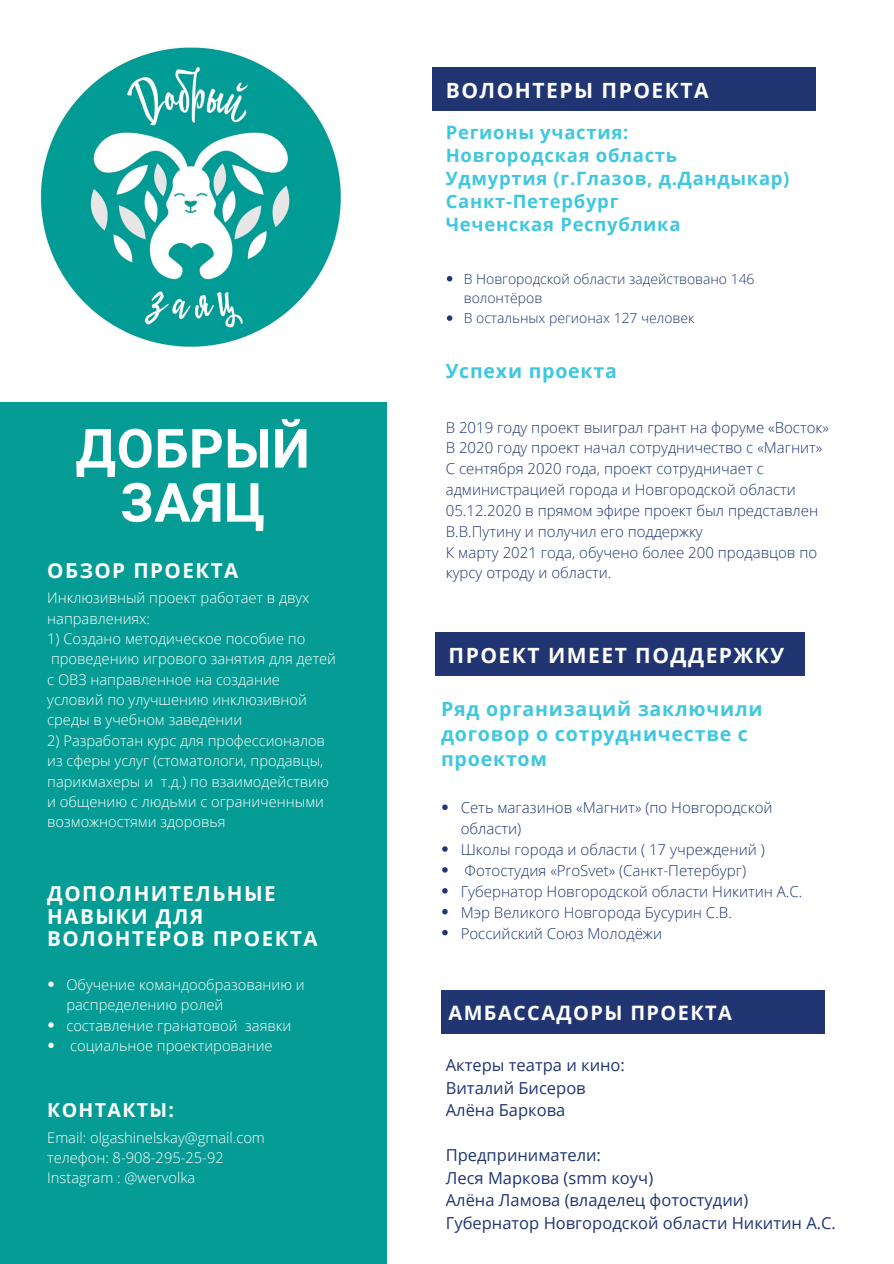
<style>
.page{position:relative;width:894px;height:1264px;background:#fff}
.page>*{position:absolute;margin:0;border:0;box-sizing:border-box;transform-origin:0 0}
.t1{font:700 54px/54px "Roboto";letter-spacing:.01em;color:#fff;text-align:center}
.t2{font:700 21px "Open Sans";letter-spacing:.07em;color:#fff}
.t3{font:700 20.55px/22.5px "Open Sans";letter-spacing:.07em;color:#fff}
.t4{font:700 19.95px "Open Sans";letter-spacing:.07em;color:#fff}
.t5{font:700 19.65px/25.3px "Open Sans";letter-spacing:.04em;color:#3fc7df}
.t6{font:700 19.5px "Open Sans";letter-spacing:.04em;color:#3fc7df}
.t7{font:700 19.5px "Open Sans";letter-spacing:.07em;color:#fff}
.t8{font:700 18.45px "Open Sans";letter-spacing:.04em;color:#3fc7df}
.t9{font:16.5px "Open Sans";color:#203572}
.t10{font:300 15px/20.9px "Open Sans";color:#203572}
.t11{font:300 14.7px/20.4px "Open Sans";color:#fff}
.t12{font:300 13.95px/19.6px "Open Sans";color:#203572}
</style>
<div class="page">
<div style="left:0;top:388px;width:386px;height:875px;background:#059c96"></div>
<img style="left:0;top:47px;width:386px;height:354px">
<div style="left:432px;top:67px;width:383px;height:44px;background:#203572"></div>
<div style="left:435px;top:632px;width:369px;height:44px;background:#203572"></div>
<div style="left:441px;top:989px;width:383px;height:44px;background:#203572"></div>
<svg style="left:48px;top:981px;width:6px;height:5px"></svg>
<svg style="left:48px;top:1022px;width:6px;height:5px"></svg>
<svg style="left:48px;top:1042px;width:6px;height:6px"></svg>
<svg style="left:447px;top:276px;width:5px;height:5px"></svg>
<svg style="left:447px;top:315px;width:5px;height:6px"></svg>
<svg style="left:442px;top:804px;width:5px;height:6px"></svg>
<svg style="left:442px;top:846px;width:5px;height:5px"></svg>
<svg style="left:442px;top:867px;width:5px;height:5px"></svg>
<svg style="left:442px;top:888px;width:5px;height:5px"></svg>
<svg style="left:442px;top:909px;width:5px;height:5px"></svg>
<svg style="left:442px;top:929px;width:5px;height:6px"></svg>
<p class="t1" style="left:76px;top:422px;width:236px">ДОБРЫЙ<br>ЗАЯЦ</p>
<p class="t3" style="left:47px;top:558px;width:192px">ОБЗОР ПРОЕКТА</p>
<p class="t11" style="left:47px;top:587px;width:264px">Инклюзивный проект работает в двух направлениях:</p>
<p class="t11" style="left:47px;top:628px;width:290px">1) Создано методическое пособие по проведению игрового занятия для детей с ОВЗ направленное на создание условий по улучшению инклюзивной среды в учебном заведении</p>
<p class="t11" style="left:47px;top:730px;width:283px">2) Разработан курс для профессионалов из сферы услуг (стоматологи, продавцы, парикмахеры и т.д.) по взаимодействию и общению с людьми с ограниченными возможностями здоровья</p>
<p class="t3" style="left:47px;top:882px;width:272px">ДОПОЛНИТЕЛЬНЫЕ<br>НАВЫКИ ДЛЯ<br>ВОЛОНТЕРОВ ПРОЕКТА</p>
<p class="t11" style="left:66px;top:974px;width:240px">Обучение командообразованию и распределению ролей</p>
<p class="t11" style="left:66px;top:1014px;width:226px">составление гранатовой заявки</p>
<p class="t11" style="left:70px;top:1035px;width:204px">социальное проектирование</p>
<p class="t7" style="left:47px;top:1096px;width:128px">КОНТАКТЫ:</p>
<p class="t11" style="left:47px;top:1126px;width:219px">Email: olgashinelskay@gmail.com</p>
<p class="t11" style="left:47px;top:1146px;width:178px">телефон: 8-908-295-25-92</p>
<p class="t11" style="left:47px;top:1167px;width:150px">Instagram : @wervolka</p>
<p class="t2" style="left:445px;top:76px;width:264px">ВОЛОНТЕРЫ ПРОЕКТА</p>
<p class="t8" style="left:445px;top:119px;width:184px">Регионы участия:</p>
<p class="t8" style="left:445px;top:142px;width:233px">Новгородская область</p>
<p class="t8" style="left:445px;top:165px;width:345px">Удмуртия (г.Глазов, д.Дандыкар)</p>
<p class="t8" style="left:445px;top:188px;width:174px">Санкт-Петербург</p>
<p class="t8" style="left:445px;top:211px;width:236px">Чеченская Республика</p>
<p class="t12" style="left:464px;top:268px;width:292px">В Новгородской области задействовано 146 волонтёров</p>
<p class="t12" style="left:464px;top:308px;width:232px">В остальных регионах 127 человек</p>
<p class="t6" style="left:445px;top:357px;width:172px">Успехи проекта</p>
<p class="t10" style="left:445px;top:416px;width:384px">В 2019 году проект выиграл грант на форуме «Восток»</p>
<p class="t10" style="left:445px;top:437px;width:378px">В 2020 году проект начал сотрудничество с «Магнит»</p>
<p class="t10" style="left:445px;top:458px;width:351px">С сентября 2020 года, проект сотрудничает с администрацией города и Новгородской области</p>
<p class="t10" style="left:445px;top:499px;width:374px">05.12.2020 в прямом эфире проект был представлен<br>В.В.Путину и получил его поддержку</p>
<p class="t10" style="left:445px;top:541px;width:373px">К марту 2021 года, обучено более 200 продавцов по курсу отроду и области.</p>
<p class="t2" style="left:448px;top:640px;width:337px">ПРОЕКТ ИМЕЕТ ПОДДЕРЖКУ</p>
<p class="t5" style="left:441px;top:695px;width:323px">Ряд организаций заключили договор о сотрудничестве с проектом</p>
<p class="t10" style="left:460px;top:797px;width:313px">Сеть магазинов «Магнит» (по Новгородской области)</p>
<p class="t10" style="left:460px;top:838px;width:305px">Школы города и области ( 17 учреждений )</p>
<p class="t10" style="left:464px;top:859px;width:283px">Фотостудия «ProSvet» (Санкт-Петербург)</p>
<p class="t10" style="left:460px;top:880px;width:343px">Губернатор Новгородской области Никитин А.С.</p>
<p class="t10" style="left:460px;top:901px;width:273px">Мэр Великого Новгорода Бусурин С.В.</p>
<p class="t10" style="left:460px;top:922px;width:203px">Российский Союз Молодёжи</p>
<p class="t4" style="left:448px;top:998px;width:285px">АМБАССАДОРЫ ПРОЕКТА</p>
<p class="t9" style="left:445px;top:1053px;width:181px">Актеры театра и кино:</p>
<p class="t9" style="left:445px;top:1076px;width:141px">Виталий Бисеров</p>
<p class="t9" style="left:445px;top:1098px;width:121px">Алёна Баркова</p>
<p class="t9" style="left:445px;top:1143px;width:157px">Предприниматели:</p>
<p class="t9" style="left:445px;top:1166px;width:209px">Леся Маркова (smm коуч)</p>
<p class="t9" style="left:445px;top:1188px;width:304px">Алёна Ламова (владелец фотостудии)</p>
<p class="t9" style="left:445px;top:1211px;width:391px">Губернатор Новгородской области Никитин А.С.</p>
</div>
